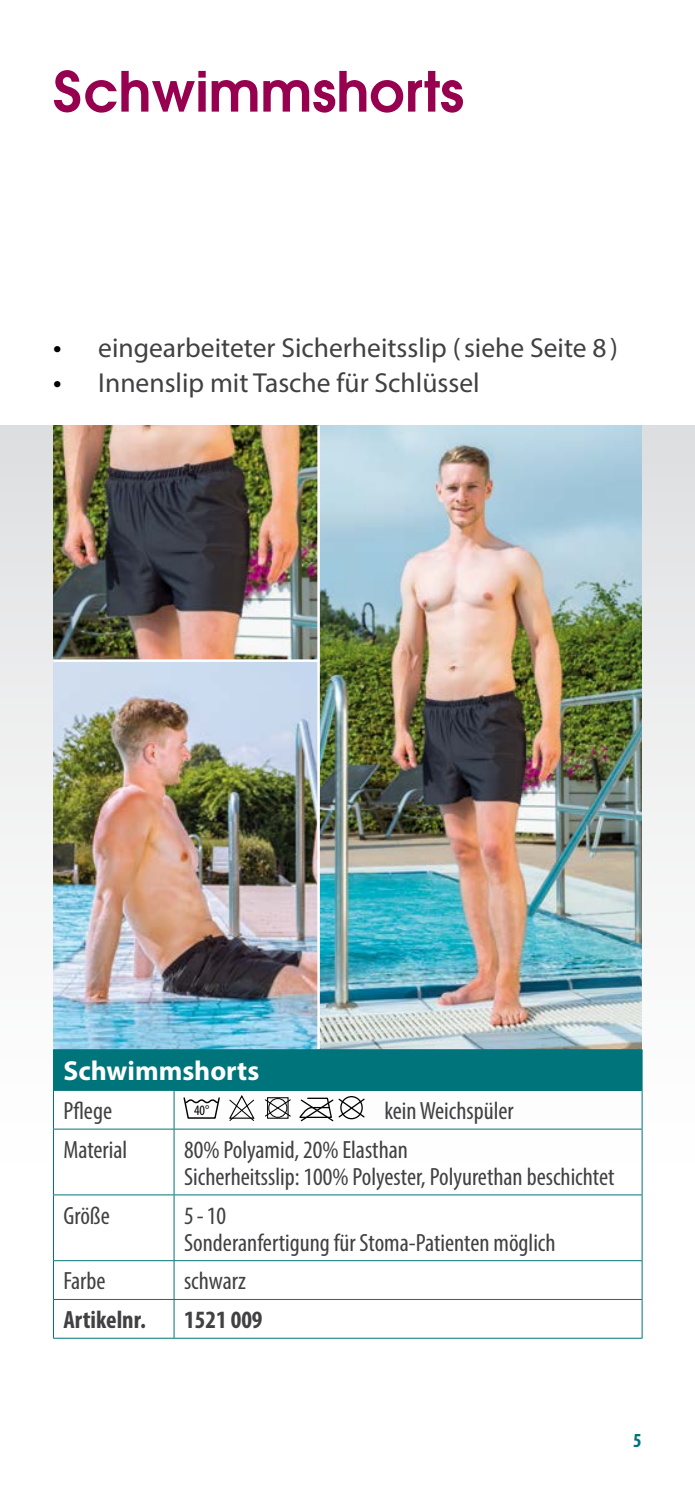
<style>
.page{position:relative;width:695px;height:1489px;background:#fff}
.page>*{position:absolute;margin:0;border:0;box-sizing:border-box;transform-origin:0 0}
.t1{font:600 55px "ITC Avant Garde Pro";color:#96004f}
.t2{font:27.5px "Myriad Pro";color:#414042}
.t3{font:700 27.5px "Myriad Pro";color:#fff}
.t4{font:condensed 25px/27px "Myriad Pro";color:#414042}
.t5{font:700 condensed 25px "Myriad Pro";color:#414042}
.t6{font:700 condensed 20px "Myriad Pro";color:#00747b}
.t7{font:condensed 14.5px "Myriad Pro";color:#000}
.s1{font-size:30px;color:#000}
.s2{font-style:inherit}
</style>
<div class="page">
<div style="left:0;top:425px;width:694px;height:1063px;background:linear-gradient(to bottom,#e3e4e5,#fff)"></div>
<img style="left:53px;top:662px;width:264px;height:387px">
<img style="left:53px;top:425px;width:264px;height:234px">
<img style="left:320px;top:425px;width:321px;height:624px">
<hr style="left:317px;top:425px;width:3px;height:624px;background:#fff">
<hr style="left:53px;top:659px;width:266px;height:3px;background:#fff">
<div style="left:53px;top:1049px;width:589px;height:41px;background:#00747b"></div>
<svg style="left:54px;top:1090px;width:587px;height:247px"></svg>
<hr style="left:53px;top:1090px;width:1px;height:38px;background:#00747b">
<hr style="left:174px;top:1090px;width:1px;height:38px;background:#00747b">
<hr style="left:641px;top:1090px;width:1px;height:38px;background:#00747b">
<hr style="left:53px;top:1128px;width:121px;height:1px;background:#00747b">
<hr style="left:53px;top:1129px;width:1px;height:65px;background:#00747b">
<hr style="left:174px;top:1128px;width:468px;height:1px;background:#00747b">
<hr style="left:174px;top:1129px;width:1px;height:65px;background:#00747b">
<hr style="left:641px;top:1129px;width:1px;height:65px;background:#00747b">
<hr style="left:53px;top:1194px;width:121px;height:1px;background:#00747b">
<hr style="left:53px;top:1195px;width:1px;height:65px;background:#00747b">
<hr style="left:174px;top:1194px;width:468px;height:1px;background:#00747b">
<hr style="left:174px;top:1195px;width:1px;height:65px;background:#00747b">
<hr style="left:641px;top:1195px;width:1px;height:65px;background:#00747b">
<hr style="left:53px;top:1260px;width:121px;height:1px;background:#00747b">
<hr style="left:53px;top:1260px;width:1px;height:38px;background:#00747b">
<hr style="left:174px;top:1260px;width:468px;height:1px;background:#00747b">
<hr style="left:174px;top:1260px;width:1px;height:38px;background:#00747b">
<hr style="left:641px;top:1260px;width:1px;height:38px;background:#00747b">
<hr style="left:53px;top:1298px;width:121px;height:1px;background:#00747b">
<hr style="left:53px;top:1299px;width:1px;height:38px;background:#00747b">
<hr style="left:174px;top:1298px;width:468px;height:1px;background:#00747b">
<hr style="left:174px;top:1299px;width:1px;height:38px;background:#00747b">
<hr style="left:641px;top:1299px;width:1px;height:38px;background:#00747b">
<hr style="left:53px;top:1337px;width:121px;height:1px;background:#00747b">
<hr style="left:174px;top:1337px;width:468px;height:1px;background:#00747b">
<svg style="left:183px;top:1097px;width:37px;height:21px"></svg>
<svg style="left:229px;top:1094px;width:26px;height:27px"></svg>
<div style="left:340px;top:1095px;width:23px;height:24px;border:1px solid #000;border-radius:50%"></div>
<svg style="left:299px;top:1097px;width:66px;height:24px"></svg>
<div style="left:267px;top:1097px;width:21px;height:21px;border:1px solid #000"></div>
<svg style="left:264px;top:1098px;width:28px;height:19px"></svg>
<h1 class="t1" style="left:53px;top:55px;width:412px">Schwimmshorts</h1>
<p class="t2" style="left:53px;top:331px;width:566px"><span class="s1">•</span> eingearbeiteter Sicherheitsslip (siehe Seite 8)</p>
<p class="t2" style="left:53px;top:366px;width:428px"><span class="s1">•</span> Innenslip mit Tasche für Schlüssel</p>
<p class="t3" style="left:63px;top:1053px;width:197px">Schwimmshorts</p>
<p class="t4" style="left:63px;top:1096px;width:50px">Pflege</p>
<p class="t4" style="left:384px;top:1096px;width:131px">kein Weichspüler</p>
<p class="t4" style="left:63px;top:1135px;width:65px">Material</p>
<p class="t4" style="left:184px;top:1135px;width:432px">80% Polyamid, 20% Elasthan<br>Sicherheitsslip: 100% Polyester, Polyurethan beschichtet</p>
<p class="t4" style="left:63px;top:1201px;width:48px">Größe</p>
<p class="t4" style="left:184px;top:1201px;width:373px">5-10<br>Sonderanfertigung für Stoma-Patienten möglich</p>
<p class="t4" style="left:63px;top:1267px;width:44px">Farbe</p>
<p class="t4" style="left:184px;top:1267px;width:63px">schwarz</p>
<p class="t5" style="left:63px;top:1304px;width:84px">Artikelnr.</p>
<p class="t5" style="left:184px;top:1304px;width:80px">1521 009</p>
<p class="t7" style="left:194px;top:1101px;width:17px">40<span class="s2">°</span></p>
<p class="t6" style="left:633px;top:1427px;width:10px">5</p>
</div>
